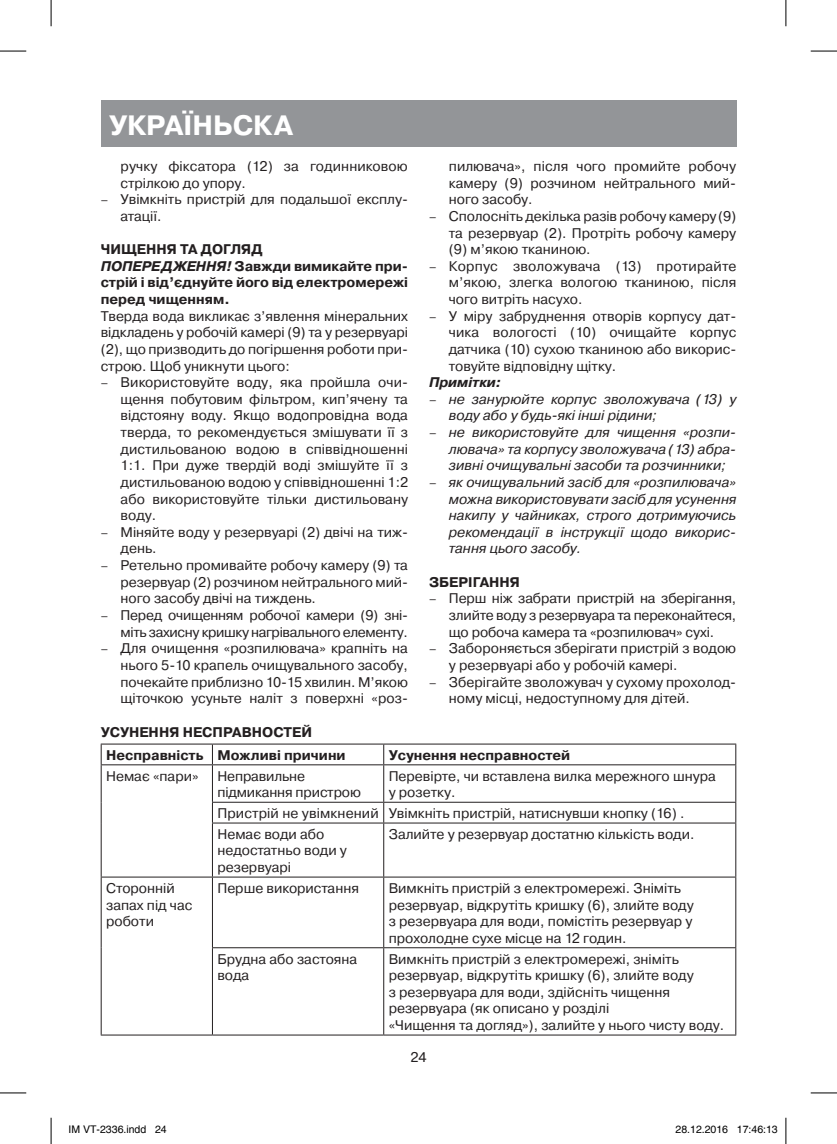
<style>
.page{position:relative;width:837px;height:1144px;background:#fff}
.page>*{position:absolute;margin:0;border:0;box-sizing:border-box;transform-origin:0 0}
.t1{font:700 28px "Pragmatica C";color:#fff}
.t2{font:14px/16.6px "Pragmatica C";color:#231f20}
.t3{font:italic 14px/16.6px "Pragmatica C";color:#231f20;text-align:justify}
.t4{font:700 14px/16.6px "Pragmatica C";color:#231f20}
.t5{font:14px/16.6px "Pragmatica C";letter-spacing:-.025em;color:#231f20;text-align:right}
.t6{font:italic 700 14px "Pragmatica C";color:#231f20}
.t7{font:10.5px "Helvetica";color:#000}
.s1{font-size:12.25px}
.s2{font-style:italic}
</style>
<div class="page">
<div style="left:101px;top:101px;width:635px;height:46px;background:#939598"></div>
<hr style="left:101px;top:744px;width:111px;height:1px;background:#231f20">
<hr style="left:212px;top:744px;width:171px;height:1px;background:#231f20">
<hr style="left:383px;top:744px;width:353px;height:1px;background:#231f20">
<hr style="left:101px;top:764px;width:111px;height:1px;background:#231f20">
<hr style="left:212px;top:764px;width:171px;height:1px;background:#231f20">
<hr style="left:383px;top:764px;width:353px;height:1px;background:#231f20">
<hr style="left:212px;top:802px;width:171px;height:1px;background:#231f20">
<hr style="left:383px;top:802px;width:353px;height:1px;background:#231f20">
<hr style="left:212px;top:822px;width:171px;height:1px;background:#231f20">
<hr style="left:383px;top:822px;width:353px;height:1px;background:#231f20">
<hr style="left:101px;top:877px;width:111px;height:1px;background:#231f20">
<hr style="left:212px;top:877px;width:171px;height:1px;background:#231f20">
<hr style="left:383px;top:877px;width:353px;height:1px;background:#231f20">
<hr style="left:212px;top:947px;width:171px;height:1px;background:#231f20">
<hr style="left:383px;top:947px;width:353px;height:1px;background:#231f20">
<hr style="left:101px;top:1034px;width:111px;height:1px;background:#231f20">
<hr style="left:212px;top:1034px;width:171px;height:1px;background:#231f20">
<hr style="left:383px;top:1034px;width:353px;height:1px;background:#231f20">
<svg style="left:101px;top:744px;width:1px;height:20px"></svg>
<hr style="left:101px;top:765px;width:1px;height:37px;background:#231f20">
<svg style="left:101px;top:802px;width:1px;height:21px"></svg>
<hr style="left:101px;top:823px;width:1px;height:54px;background:#231f20">
<hr style="left:101px;top:877px;width:1px;height:71px;background:#231f20">
<hr style="left:101px;top:948px;width:1px;height:86px;background:#231f20">
<svg style="left:212px;top:744px;width:1px;height:20px"></svg>
<svg style="left:383px;top:744px;width:1px;height:20px"></svg>
<svg style="left:735px;top:744px;width:1px;height:20px"></svg>
<hr style="left:212px;top:765px;width:1px;height:37px;background:#231f20">
<hr style="left:383px;top:765px;width:1px;height:37px;background:#231f20">
<hr style="left:735px;top:765px;width:1px;height:37px;background:#231f20">
<svg style="left:212px;top:803px;width:1px;height:19px"></svg>
<svg style="left:383px;top:803px;width:1px;height:19px"></svg>
<svg style="left:735px;top:803px;width:1px;height:19px"></svg>
<hr style="left:212px;top:823px;width:1px;height:54px;background:#231f20">
<hr style="left:383px;top:823px;width:1px;height:54px;background:#231f20">
<hr style="left:735px;top:823px;width:1px;height:54px;background:#231f20">
<hr style="left:212px;top:877px;width:1px;height:70px;background:#231f20">
<hr style="left:383px;top:877px;width:1px;height:70px;background:#231f20">
<hr style="left:735px;top:877px;width:1px;height:70px;background:#231f20">
<hr style="left:212px;top:948px;width:1px;height:86px;background:#231f20">
<hr style="left:383px;top:948px;width:1px;height:86px;background:#231f20">
<hr style="left:735px;top:948px;width:1px;height:86px;background:#231f20">
<svg style="left:0;top:51px;width:26px;height:1px"></svg>
<svg style="left:810px;top:51px;width:26px;height:1px"></svg>
<svg style="left:0;top:1092px;width:26px;height:1px"></svg>
<svg style="left:810px;top:1092px;width:26px;height:1px"></svg>
<svg style="left:51px;top:0;width:1px;height:26px"></svg>
<svg style="left:51px;top:1118px;width:1px;height:26px"></svg>
<svg style="left:785px;top:0;width:1px;height:26px"></svg>
<svg style="left:785px;top:1118px;width:1px;height:26px"></svg>
<h1 class="t1" style="left:109px;top:109px;width:186px">УКРАЇНЬСКа</h1>
<p class="t2" style="left:121px;top:158px;width:289px">ручку фіксатора (12) за годинниковою стрілкою до упору.</p>
<p class="t2" style="left:121px;top:191px;width:289px;text-indent:-20px"><span class="s1">–</span> Увімкніть пристрій для подальшої експлу&shy;атації.</p>
<p class="t4" style="left:101px;top:241px;width:309px">ЧИЩЕННЯ ТА ДОГЛЯД<br><span class="s2">ПОПЕРЕДЖЕННЯ!</span> Завжди вимикайте при&shy;стрій і від’єднуйте його від електромережі перед чищенням.</p>
<p class="t2" style="left:101px;top:308px;width:309px;text-align:justify">Тверда вода викликає з’явлення мінеральних відкладень у робочій камері (9) та у резервуарі (2), що призводить до погіршення роботи при&shy;строю. Щоб уникнути цього:</p>
<p class="t2" style="left:121px;top:374px;width:289px;text-align:justify;text-indent:-20px"><span class="s1">–</span> Використовуйте воду, яка пройшла очи&shy;щення побутовим фільтром, кип’ячену та відстояну воду. Якщо водопровідна вода тверда, то рекомендується змішувати її з дистильованою водою в співвідношенні 1:1. При дуже твердій воді змішуйте її з дистильованою водою у співвідношенні 1:2 або використовуйте тільки дистильовану воду.</p>
<p class="t2" style="left:121px;top:524px;width:289px;text-indent:-20px"><span class="s1">–</span> Міняйте воду у резервуарі (2) двічі на тиж&shy;день.</p>
<p class="t2" style="left:121px;top:557px;width:289px;text-align:justify;text-indent:-20px"><span class="s1">–</span> Ретельно промивайте робочу камеру (9) та резервуар (2) розчином нейтрального мий&shy;ного засобу двічі на тиждень.</p>
<p class="t5" style="left:101px;top:607px;width:308px"><span class="s1">–</span> Перед очищенням робочої камери (9) зні&shy;міть захисну кришку нагрівального елементу.</p>
<p class="t2" style="left:121px;top:640px;width:289px;text-align:justify;text-indent:-20px"><span class="s1">–</span> Для очищення «розпилювача» крапніть на нього 5-10 крапель очищувального засобу, почекайте приблизно 10-15 хвилин. М’якою щіточкою усуньте наліт з поверхні «роз-</p>
<p class="t2" style="left:448px;top:158px;width:289px;text-align:justify">пилювача», після чого промийте робочу камеру (9) розчином нейтрального мий&shy;ного засобу.</p>
<p class="t2" style="left:448px;top:208px;width:289px;text-align:justify;text-indent:-20px"><span class="s1">–</span> Сполосніть декілька разів робочу камеру(9) та резервуар (2). Протріть робочу камеру (9) м’якою тканиною.</p>
<p class="t2" style="left:448px;top:258px;width:289px;text-align:justify;text-indent:-20px"><span class="s1">–</span> Корпус зволожувача (13) протирайте м’якою, злегка вологою тканиною, після чого витріть насухо.</p>
<p class="t2" style="left:448px;top:308px;width:289px;text-align:justify;text-indent:-20px"><span class="s1">–</span> У міру забруднення отворів корпусу дат&shy;чика вологості (10) очищайте корпус датчика (10) сухою тканиною або викорис&shy;товуйте відповідну щітку.</p>
<p class="t6" style="left:429px;top:374px;width:74px">Примітки:</p>
<p class="t3" style="left:448px;top:391px;width:289px;text-indent:-20px"><span class="s1">–</span> не занурюйте корпус зволожувача (13) у воду або у будь-які інші рідини;</p>
<p class="t3" style="left:448px;top:424px;width:289px;text-indent:-20px"><span class="s1">–</span> не використовуйте для чищення «розпи&shy;лювача» та корпусу зволожувача (13) абра&shy;зивні очищувальні засоби та розчинники;</p>
<p class="t3" style="left:448px;top:474px;width:289px;text-indent:-20px"><span class="s1">–</span> як очищувальний засіб для «розпилювача» можна використовувати засіб для усунення накипу у чайниках, строго дотримуючись рекомендації в інструкції щодо викорис&shy;тання цього засобу.</p>
<p class="t4" style="left:429px;top:574px;width:92px">ЗБЕРІГАННЯ</p>
<p class="t2" style="left:448px;top:590px;width:289px;text-align:justify;text-indent:-20px"><span class="s1">–</span> Перш ніж забрати пристрій на зберігання, злийте воду з резервуара та переконайтеся, що робоча камера та «розпилювач» сухі.</p>
<p class="t2" style="left:448px;top:640px;width:289px;text-indent:-20px"><span class="s1">–</span> Забороняється зберігати пристрій з водою у резервуарі або у робочій камері.</p>
<p class="t2" style="left:448px;top:673px;width:289px;text-indent:-20px"><span class="s1">–</span> Зберігайте зволожувач у сухому прохолод&shy;ному місці, недоступному для дітей.</p>
<p class="t4" style="left:106px;top:720px;width:241px;line-height:23.3px;text-indent:-5px">УСУНЕННЯ НЕСПРАВНОСТЕЙ<br>Несправність Можливі причини</p>
<p class="t4" style="left:388px;top:747px;width:183px">Усунення несправностей</p>
<p class="t2" style="left:106px;top:768px;width:94px">Немає «пари»</p>
<p class="t2" style="left:217px;top:768px;width:145px">Неправильне підмикання пристрою</p>
<p class="t2" style="left:388px;top:768px;width:328px">Перевірте, чи вставлена вилка мережного шнура у розетку.</p>
<p class="t2" style="left:217px;top:803px;width:468px;line-height:20.8px">Пристрій не увімкнений Увімкніть пристрій, натиснувши кнопку (16) .<br>Немає води або</p>
<p class="t2" style="left:217px;top:842px;width:131px">недостатньо води у резервуарі</p>
<p class="t2" style="left:388px;top:826px;width:307px">Залийте у резервуар достатню кількість води.</p>
<p class="t2" style="left:106px;top:880px;width:88px">Сторонній запах під час роботи</p>
<p class="t2" style="left:217px;top:880px;width:143px">Перше використання</p>
<p class="t2" style="left:388px;top:880px;width:306px">Вимкніть пристрій з електромережі. Зніміть резервуар, відкрутіть кришку (6), злийте воду з резервуара для води, помістіть резервуар у прохолодне сухе місце на 12 годин.</p>
<p class="t2" style="left:217px;top:950px;width:141px">Брудна або застояна вода</p>
<p class="t2" style="left:388px;top:950px;width:337px">Вимкніть пристрій з електромережі, зніміть резервуар, відкрутіть кришку (6), злийте воду<br>з резервуара для води, здійсніть чищення резервуара (як описано у розділі<br>«Чищення та догляд»), залийте у нього чисту воду.</p>
<p class="t2" style="left:410px;top:1049px;width:18px">24</p>
<p class="t7" style="left:69px;top:1123px;width:100px">IM VT-2336.indd 24</p>
<p class="t7" style="left:675px;top:1123px;width:104px">28.12.2016 17:46:13</p>
</div>
